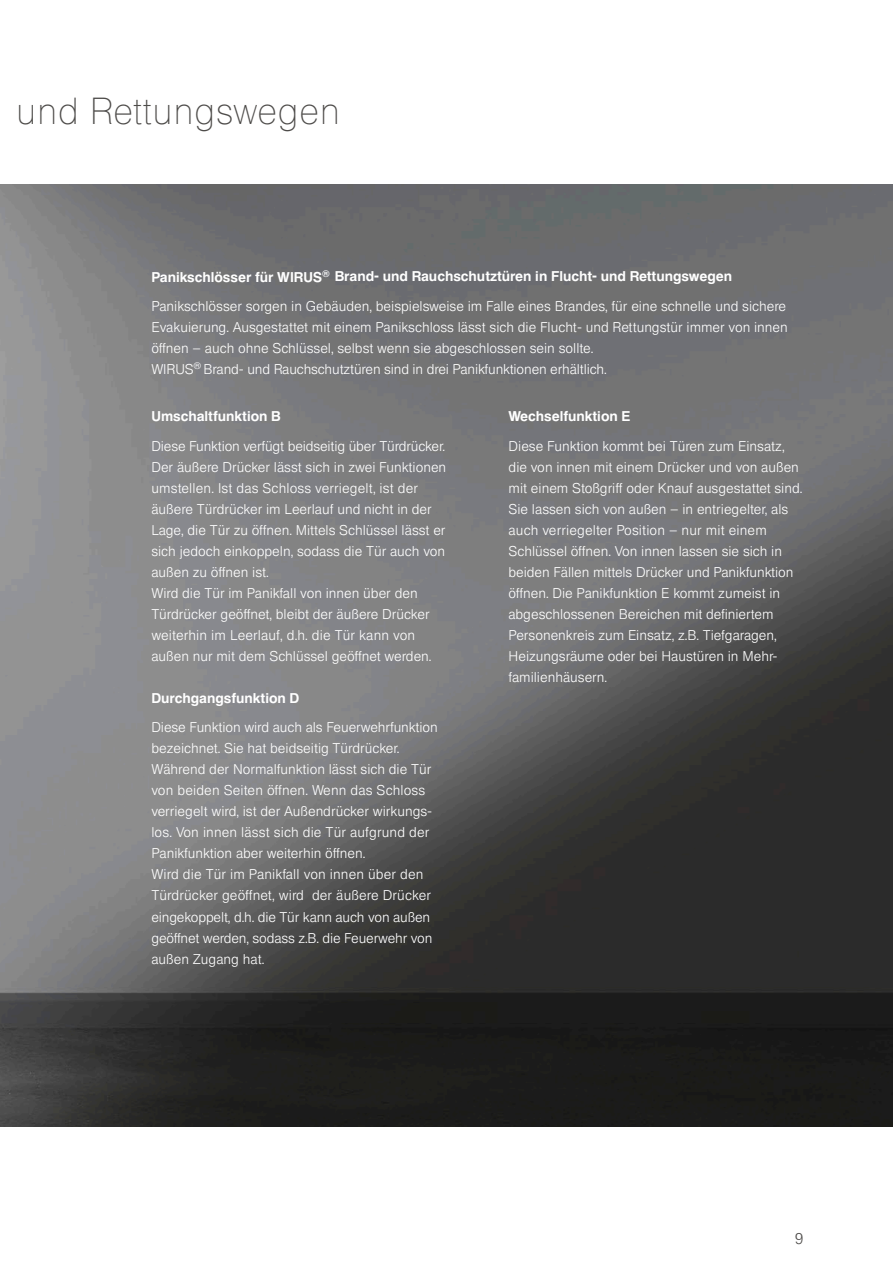
<style>
.page{position:relative;width:893px;height:1263px;background:#fff}
.page>*{position:absolute;margin:0;border:0;box-sizing:border-box;transform-origin:0 0}
.t1{font:36px "Europa Gro SBOP X Lig";color:#4d4b49}
.t2{font:300 15px "Europa Gro SBOP";color:#4d4b49}
.t3{font:300 13.5px/21px "Europa Gro SBOP";color:#fff}
.t4{font:500 13.5px "Europa Gro SBOP";color:#fff}
.s1{font-weight:500}
</style>
<div class="page">
<img style="left:0;top:185px;width:893px;height:942px">
<h1 class="t1" style="left:16px;top:91px;width:326px">und Rettungswegen</h1>
<p class="t3" style="left:151px;top:262px;width:636px;line-height:29.5px"><span class="s1">Panikschlösser für WIRUS</span><sup>®</sup> <span class="s1">Brand- und Rauchschutztüren in Flucht- und Rettungswegen<br></span>Panikschlösser sorgen in Gebäuden, beispielsweise im Falle eines Brandes, für eine schnelle und sichere</p>
<p class="t3" style="left:151px;top:316px;width:638px">Evakuierung. Ausgestattet mit einem Panikschloss lässt sich die Flucht- und Rettungstür immer von innen öffnen – auch ohne Schlüssel, selbst wenn sie abgeschlossen sein sollte.<br>WIRUS<sup>®</sup> Brand- und Rauchschutztüren sind in drei Panikfunktionen erhältlich.</p>
<p class="t4" style="left:151px;top:408px;width:131px">Umschaltfunktion B</p>
<p class="t3" style="left:151px;top:435px;width:296px">Diese Funktion verfügt beidseitig über Türdrücker.<br>Der äußere Drücker lässt sich in zwei Funktionen umstellen. Ist das Schloss verriegelt, ist der äußere Türdrücker im Leerlauf und nicht in der Lage, die Tür zu öffnen. Mittels Schlüssel lässt er sich jedoch einkoppeln, sodass die Tür auch von außen zu öffnen ist.<br>Wird die Tür im Panikfall von innen über den Türdrücker geöffnet, bleibt der äußere Drücker weiterhin im Leerlauf, d.h. die Tür kann von außen nur mit dem Schlüssel geöffnet werden.</p>
<p class="t4" style="left:151px;top:690px;width:150px">Durchgangsfunktion D</p>
<p class="t3" style="left:151px;top:717px;width:288px">Diese Funktion wird auch als Feuerwehrfunktion bezeichnet. Sie hat beidseitig Türdrücker.<br>Während der Normalfunktion lässt sich die Tür von beiden Seiten öffnen. Wenn das Schloss verriegelt wird, ist der Außendrücker wirkungs&shy;los. Von innen lässt sich die Tür aufgrund der Panikfunktion aber weiterhin öffnen.<br>Wird die Tür im Panikfall von innen über den Türdrücker geöffnet, wird der äußere Drücker eingekoppelt, d.h. die Tür kann auch von außen geöffnet werden, sodass z.B. die Feuerwehr von außen Zugang hat.</p>
<p class="t4" style="left:509px;top:408px;width:123px">Wechselfunktion E</p>
<p class="t3" style="left:509px;top:435px;width:295px">Diese Funktion kommt bei Türen zum Einsatz, die von innen mit einem Drücker und von außen mit einem Stoßgriff oder Knauf ausgestattet sind.<br>Sie lassen sich von außen – in entriegelter, als auch verriegelter Position – nur mit einem Schlüssel öffnen. Von innen lassen sie sich in beiden Fällen mittels Drücker und Panikfunktion öffnen. Die Panikfunktion E kommt zumeist in abgeschlossenen Bereichen mit definiertem Personenkreis zum Einsatz, z.B. Tiefgaragen, Heizungsräume oder bei Haustüren in Mehr&shy;familienhäusern.</p>
<p class="t2" style="left:795px;top:1230px;width:10px">9</p>
</div>
